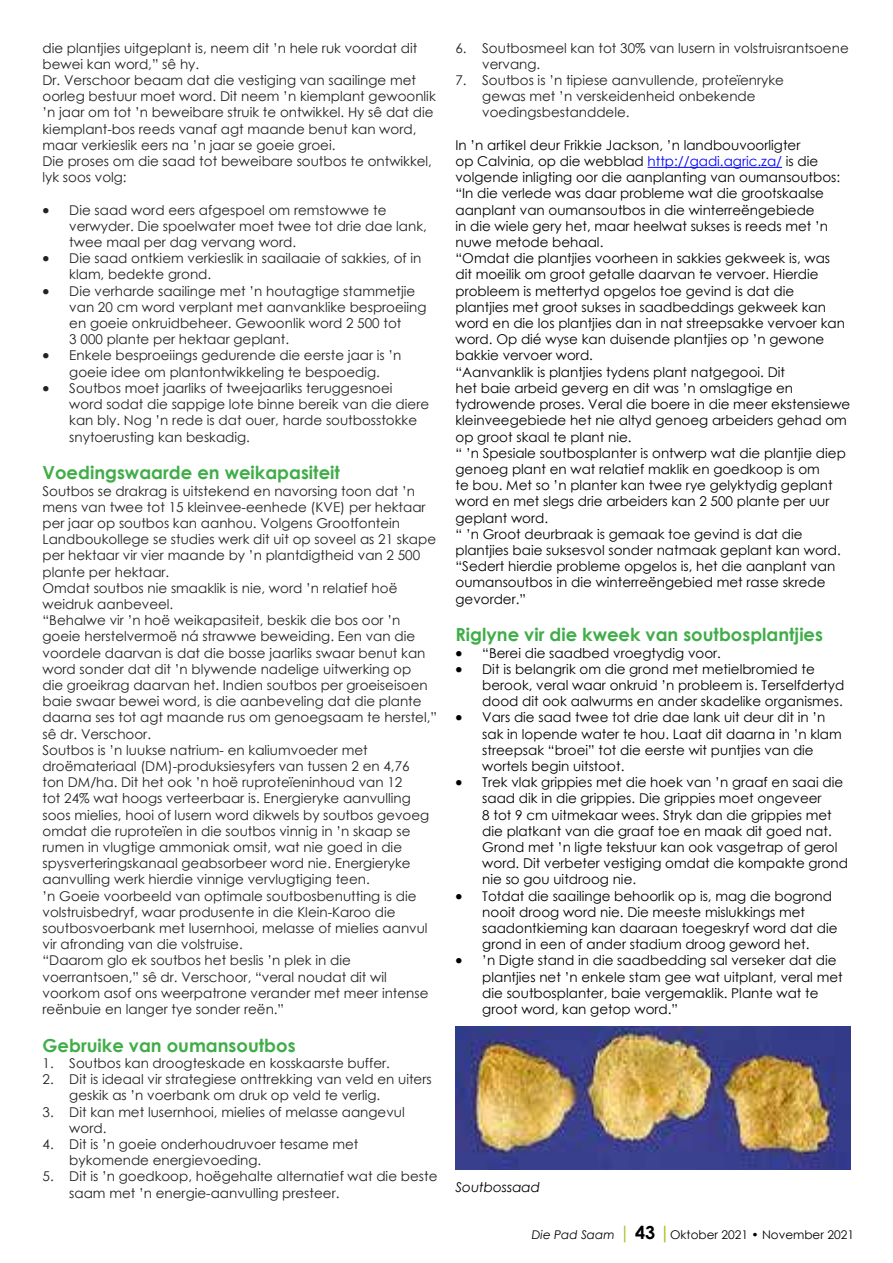
<style>
.page{position:relative;width:893px;height:1263px;background:#fff}
.page>*{position:absolute;margin:0;border:0;box-sizing:border-box;transform-origin:0 0}
.t1{font:700 18px "Century Gothic";color:#41ad49}
.t2{font:13.5px/16.2px "Century Gothic";color:#222}
.t3{font:13.5px/16.2px "Century Gothic";color:#000}
.t4{font:italic 13.5px "Century Gothic";color:#000}
.t5{font:12px "Century Gothic";color:#000}
.s1{color:#00f}
.s2{font-style:italic}
.s3{font-size:18px;color:#abc02c}
.s4{font-weight:700;font-size:18px}
.s5{font-weight:700;font-size:18px;color:#abc02c}
</style>
<div class="page">
<hr style="left:648px;top:167px;width:134px;height:1px;background:#00f">
<img style="left:455px;top:1027px;width:395px;height:142px">
<p class="t2" style="left:43px;top:39px;width:395px">die plantjies uitgeplant is, neem dit ’n hele ruk voordat dit bewei kan word,” sê hy.<br>Dr. Verschoor beaam dat die vestiging van saailinge met oorleg bestuur moet word. Dit neem ’n kiemplant gewoonlik ’n jaar om tot ’n beweibare struik te ontwikkel. Hy sê dat die kiemplant-bos reeds vanaf agt maande benut kan word, maar verkieslik eers na ’n jaar se goeie groei.<br>Die proses om die saad tot beweibare soutbos te ontwikkel, lyk soos volg:</p>
<p class="t2" style="left:69px;top:201px;width:359px;text-indent:-27px">• Die saad word eers afgespoel om remstowwe te verwyder. Die spoelwater moet twee tot drie dae lank, twee maal per dag vervang word.</p>
<p class="t2" style="left:69px;top:250px;width:354px;text-indent:-27px">• Die saad ontkiem verkieslik in saailaaie of sakkies, of in klam, bedekte grond.</p>
<p class="t2" style="left:69px;top:282px;width:359px;text-indent:-27px">• Die verharde saailinge met ’n houtagtige stammetjie van 20 cm word verplant met aanvanklike besproeiing en goeie onkruidbeheer. Gewoonlik word 2 500 tot<br>3 000 plante per hektaar geplant.</p>
<p class="t2" style="left:43px;top:347px;width:361px;text-align:center">• Enkele besproeiings gedurende die eerste jaar is ’n goeie idee om plantontwikkeling te bespoedig.</p>
<p class="t2" style="left:69px;top:380px;width:361px;text-indent:-27px">• Soutbos moet jaarliks of tweejaarliks teruggesnoei word sodat die sappige lote binne bereik van die diere kan bly. Nog ’n rede is dat ouer, harde soutbosstokke snytoerusting kan beskadig.</p>
<h1 class="t1" style="left:43px;top:459px;width:299px">Voedingswaarde en weikapasiteit</h1>
<p class="t2" style="left:43px;top:482px;width:396px">Soutbos se drakrag is uitstekend en navorsing toon dat ’n mens van twee tot 15 kleinvee-eenhede (KVE) per hektaar per jaar op soutbos kan aanhou. Volgens Grootfontein Landboukollege se studies werk dit uit op soveel as 21 skape per hektaar vir vier maande by ’n plantdigtheid van 2 500 plante per hektaar.<br>Omdat soutbos nie smaaklik is nie, word ’n relatief hoë weidruk aanbeveel.<br>“Behalwe vir ’n hoë weikapasiteit, beskik die bos oor ’n goeie herstelvermoë ná strawwe beweiding. Een van die voordele daarvan is dat die bosse jaarliks swaar benut kan word sonder dat dit ’n blywende nadelige uitwerking op<br>die groeikrag daarvan het. Indien soutbos per groeiseisoen baie swaar bewei word, is die aanbeveling dat die plante daarna ses tot agt maande rus om genoegsaam te herstel,” sê dr. Verschoor.<br>Soutbos is ’n luukse natrium- en kaliumvoeder met droëmateriaal (DM)-produksiesyfers van tussen 2 en 4,76<br>ton DM/ha. Dit het ook ’n hoë ruproteïeninhoud van 12<br>tot 24% wat hoogs verteerbaar is. Energieryke aanvulling soos mielies, hooi of lusern word dikwels by soutbos gevoeg omdat die ruproteïen in die soutbos vinnig in ’n skaap se rumen in vlugtige ammoniak omsit, wat nie goed in die spysverteringskanaal geabsorbeer word nie. Energieryke aanvulling werk hierdie vinnige vervlugtiging teen.<br>’n Goeie voorbeeld van optimale soutbosbenutting is die volstruisbedryf, waar produsente in die Klein-Karoo die soutbosvoerbank met lusernhooi, melasse of mielies aanvul vir afronding van die volstruise.<br>“Daarom glo ek soutbos het beslis ’n plek in die voerrantsoen,” sê dr. Verschoor, “veral noudat dit wil voorkom asof ons weerpatrone verander met meer intense reënbuie en langer tye sonder reën.”</p>
<h1 class="t1" style="left:43px;top:1031px;width:255px">Gebruike van oumansoutbos</h1>
<p class="t2" style="left:43px;top:1055px;width:349px">1. Soutbos kan droogteskade en kosskaarste buffer.</p>
<p class="t2" style="left:69px;top:1071px;width:364px;text-indent:-27px">2. Dit is ideaal vir strategiese onttrekking van veld en uiters geskik as ’n voerbank om druk op veld te verlig.</p>
<p class="t2" style="left:69px;top:1103px;width:337px;text-indent:-27px">3. Dit kan met lusernhooi, mielies of melasse aangevul word.</p>
<p class="t2" style="left:69px;top:1136px;width:291px;text-indent:-27px">4. Dit is ’n goeie onderhoudruvoer tesame met bykomende energievoeding.</p>
<p class="t2" style="left:69px;top:1168px;width:370px;text-indent:-27px">5. Dit is ’n goedkoop, hoëgehalte alternatief wat die beste saam met ’n energie-aanvulling presteer.</p>
<p class="t2" style="left:482px;top:39px;width:368px;text-indent:-27px">6. Soutbosmeel kan tot 30% van lusern in volstruisrantsoene vervang.</p>
<p class="t2" style="left:482px;top:72px;width:303px;text-indent:-27px">7. Soutbos is ’n tipiese aanvullende, proteïenryke gewas met ’n verskeidenheid onbekende voedingsbestanddele.</p>
<p class="t3" style="left:455px;top:137px;width:396px">In ’n artikel deur Frikkie Jackson, ’n landbouvoorligter<br>op Calvinia, op die webblad <span class="s1">http://gadi.agric.za/</span> is die volgende inligting oor die aanplanting van oumansoutbos: “In die verlede was daar probleme wat die grootskaalse aanplant van oumansoutbos in die winterreëngebiede<br>in die wiele gery het, maar heelwat sukses is reeds met ’n nuwe metode behaal.<br>“Omdat die plantjies voorheen in sakkies gekweek is, was<br>dit moeilik om groot getalle daarvan te vervoer. Hierdie probleem is mettertyd opgelos toe gevind is dat die plantjies met groot sukses in saadbeddings gekweek kan word en die los plantjies dan in nat streepsakke vervoer kan word. Op dié wyse kan duisende plantjies op ’n gewone bakkie vervoer word.<br>“Aanvanklik is plantjies tydens plant natgegooi. Dit<br>het baie arbeid geverg en dit was ’n omslagtige en tydrowende proses. Veral die boere in die meer ekstensiewe kleinveegebiede het nie altyd genoeg arbeiders gehad om op groot skaal te plant nie.<br>“ ’n Spesiale soutbosplanter is ontwerp wat die plantjie diep genoeg plant en wat relatief maklik en goedkoop is om<br>te bou. Met so ’n planter kan twee rye gelyktydig geplant word en met slegs drie arbeiders kan 2 500 plante per uur geplant word.<br>“ ’n Groot deurbraak is gemaak toe gevind is dat die plantjies baie suksesvol sonder natmaak geplant kan word. “Sedert hierdie probleme opgelos is, het die aanplant van oumansoutbos in die winterreëngebied met rasse skrede gevorder.”</p>
<h1 class="t1" style="left:455px;top:621px;width:369px">Riglyne vir die kweek van soutbosplantjies</h1>
<p class="t3" style="left:455px;top:644px;width:267px">• “Berei die saadbed vroegtydig voor.</p>
<p class="t3" style="left:482px;top:660px;width:364px;text-indent:-27px">• Dit is belangrik om die grond met metielbromied te berook, veral waar onkruid ’n probleem is. Terselfdertyd dood dit ook aalwurms en ander skadelike organismes.</p>
<p class="t3" style="left:482px;top:709px;width:361px;text-indent:-27px">• Vars die saad twee tot drie dae lank uit deur dit in ’n sak in lopende water te hou. Laat dit daarna in ’n klam streepsak “broei” tot die eerste wit puntjies van die wortels begin uitstoot.</p>
<p class="t3" style="left:482px;top:774px;width:367px;text-indent:-27px">• Trek vlak grippies met die hoek van ’n graaf en saai die saad dik in die grippies. Die grippies moet ongeveer<br>8 tot 9 cm uitmekaar wees. Stryk dan die grippies met die platkant van die graaf toe en maak dit goed nat.<br>Grond met ’n ligte tekstuur kan ook vasgetrap of gerol word. Dit verbeter vestiging omdat die kompakte grond nie so gou uitdroog nie.</p>
<p class="t3" style="left:482px;top:887px;width:357px;text-indent:-27px">• Totdat die saailinge behoorlik op is, mag die bogrond nooit droog word nie. Die meeste mislukkings met saadontkieming kan daaraan toegeskryf word dat die grond in een of ander stadium droog geword het.</p>
<p class="t3" style="left:482px;top:952px;width:362px;text-indent:-27px">• ’n Digte stand in die saadbedding sal verseker dat die plantjies net ’n enkele stam gee wat uitplant, veral met die soutbosplanter, baie vergemaklik. Plante wat te groot word, kan getop word.”</p>
<p class="t4" style="left:455px;top:1178px;width:86px">Soutbossaad</p>
<p class="t5" style="left:532px;top:1227px;width:324px"><span class="s2">Die Pad Saam</span> <span class="s3">|</span> <span class="s4">43</span> <span class="s5">|</span>Oktober 2021 • November 2021</p>
</div>
